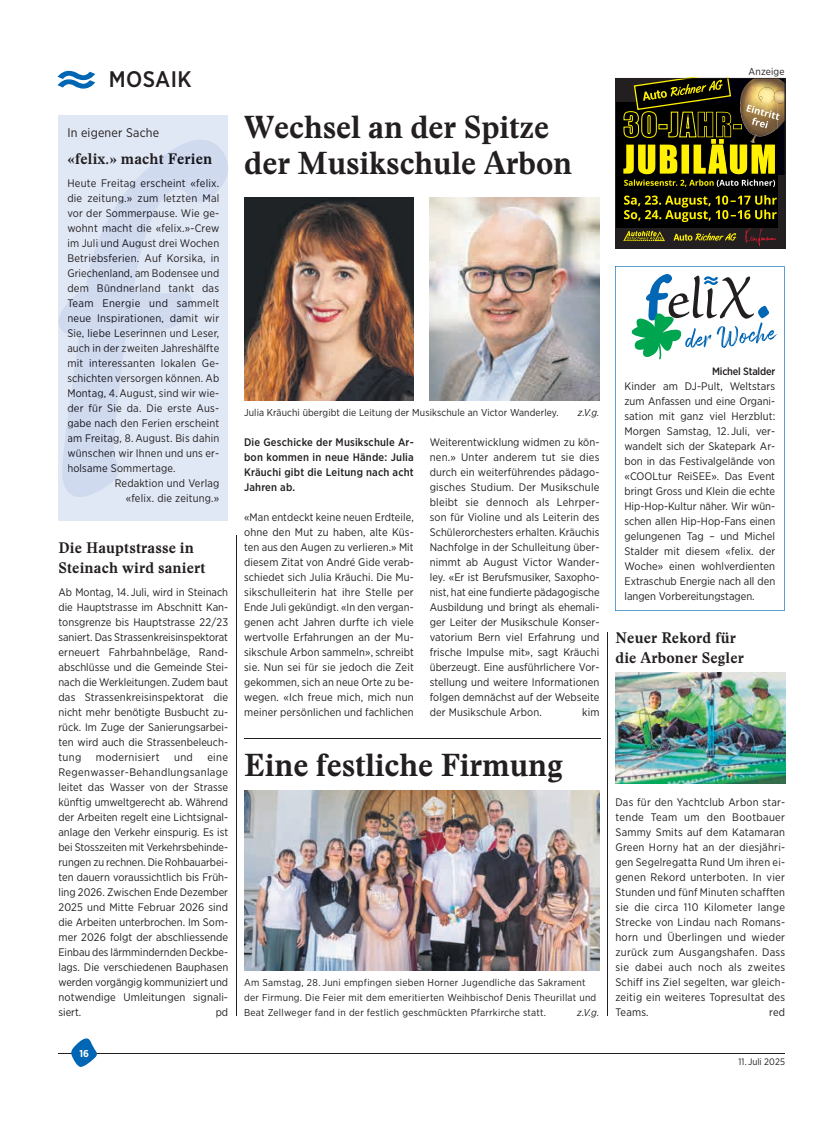
<style>
.page{position:relative;width:833px;height:1134px;background:#fff}
.page>*{position:absolute;margin:0;border:0;box-sizing:border-box;transform-origin:0 0}
.t1{font:700 31.25px/36.2px "Stanley";letter-spacing:-.005em;color:#231f20}
.t2{font:500 22.5px "Gotham Narrow";letter-spacing:.015em;color:#231f20}
.t3{font:700 15px/20px "Stanley";letter-spacing:.01em;color:#231f20}
.t4{font:700 15px "Stanley";letter-spacing:.01em;color:#15141c}
.t5{font:12.5px "Gotham Narrow";letter-spacing:.015em;color:#231f20}
.t6{font:11px/15px "Gotham Narrow";letter-spacing:.01em;color:#231f20;text-align:justify}
.t7{font:11px/15px "Gotham Narrow";letter-spacing:.015em;color:#15141c;text-align:justify}
.t8{font:500 11px/15px "Gotham Narrow";letter-spacing:.015em;color:#231f20;text-align:justify}
.t9{font:11px "Gotham Narrow";letter-spacing:.03em;color:#231f20}
.t10{font:500 10.62px "Gotham Narrow";letter-spacing:-.02em;color:#231f20}
.t11{font:10px/15px "Gotham Narrow";letter-spacing:.025em;color:#231f20}
.t12{font:italic 10px "Gotham Narrow";color:#231f20}
.t13{font:700 10px "Gotham Narrow";color:#fff}
.t14{font:9.38px "Gotham Narrow";letter-spacing:.005em;color:#231f20}
</style>
<div class="page">
<svg style="left:58px;top:70px;width:37px;height:19px"></svg>
<hr style="left:58px;top:1053px;width:727px;height:1px;background:#231f20">
<svg style="left:71px;top:1038px;width:26px;height:29px"></svg>
<hr style="left:244px;top:738px;width:356px;height:1px;background:#231f20">
<div style="left:58px;top:116px;width:170px;height:405px;background:#e1e8f5"></div>
<svg style="left:59px;top:140px;width:169px;height:234px"></svg>
<svg style="left:152px;top:153px;width:60px;height:11px"></svg>
<svg style="left:129px;top:179px;width:90px;height:9px"></svg>
<svg style="left:118px;top:194px;width:97px;height:9px"></svg>
<svg style="left:109px;top:209px;width:48px;height:9px"></svg>
<svg style="left:102px;top:224px;width:48px;height:8px"></svg>
<svg style="left:96px;top:239px;width:49px;height:9px"></svg>
<svg style="left:91px;top:254px;width:49px;height:9px"></svg>
<svg style="left:87px;top:269px;width:50px;height:9px"></svg>
<svg style="left:81px;top:284px;width:102px;height:8px"></svg>
<svg style="left:68px;top:299px;width:125px;height:9px"></svg>
<svg style="left:68px;top:314px;width:121px;height:9px"></svg>
<svg style="left:68px;top:329px;width:101px;height:9px"></svg>
<svg style="left:77px;top:344px;width:48px;height:8px"></svg>
<svg style="left:75px;top:359px;width:48px;height:8px"></svg>
<svg style="left:62px;top:374px;width:59px;height:123px"></svg>
<img style="left:244px;top:197px;width:170px;height:204px">
<img style="left:430px;top:197px;width:169px;height:204px">
<img style="left:615px;top:673px;width:170px;height:111px">
<img style="left:244px;top:791px;width:355px;height:180px">
<hr style="left:236px;top:536px;width:1px;height:480px;background:#231f20">
<hr style="left:607px;top:633px;width:1px;height:383px;background:#231f20">
<svg style="left:615px;top:78px;width:170px;height:170px;background:#46400e"></svg>
<svg style="left:615px;top:266px;width:169px;height:345px"></svg>
<svg style="left:630px;top:274px;width:146px;height:86px"></svg>
<h2 class="t2" style="left:109px;top:65px;width:84px">MOSAIK</h2>
<p class="t5" style="left:67px;top:124px;width:93px">In eigener Sache</p>
<h3 class="t4" style="left:67px;top:150px;width:146px">«felix.» macht Ferien</h3>
<p class="t7" style="left:67px;top:175px;width:154px">Heute Freitag erscheint «felix. die zeitung.» zum letzten Mal vor der Sommerpause. Wie ge&shy;wohnt macht die «felix.»-Crew im Juli und August drei Wochen Betriebsferien. Auf Korsika, in Griechenland, am Bodensee und dem Bündnerland tankt das Team Energie und sammelt neue Inspirationen, damit wir Sie, liebe Leserinnen und Leser, auch in der zweiten Jahreshälfte mit interessanten lokalen Ge&shy;schichten versorgen können. Ab Montag, 4. August, sind wir wie&shy;der für Sie da. Die erste Aus&shy;gabe nach den Ferien erscheint am Freitag, 8. August. Bis dahin wünschen wir Ihnen und uns er&shy;holsame Sommertage.</p>
<p class="t6" style="left:115px;top:475px;width:106px;text-align:right">Redaktion und Verlag «felix. die zeitung.»</p>
<h3 class="t3" style="left:58px;top:538px;width:149px">Die Hauptstrasse in<br>Steinach wird saniert</h3>
<p class="t6" style="left:58px;top:584px;width:171px">Ab Montag, 14. Juli, wird in Steinach die Hauptstrasse im Abschnitt Kan&shy;tonsgrenze bis Hauptstrasse 22/23 saniert. Das Strassenkreisinspektorat erneuert Fahrbahnbeläge, Rand&shy;abschlüsse und die Gemeinde Stei&shy;nach die Werkleitungen. Zudem baut das Strassenkreisinspektorat die nicht mehr benötigte Busbucht zu&shy;rück. Im Zuge der Sanierungsarbei&shy;ten wird auch die Strassenbeleuch&shy;tung</p>
<p class="t9" style="left:96px;top:750px;width:65px">modernisiert</p>
<p class="t6" style="left:174px;top:749px;width:20px">und</p>
<p class="t6" style="left:58px;top:749px;width:171px;text-indent:149px">eine Regenwasser-Behandlungsanlage leitet das Wasser von der Strasse künftig umweltgerecht ab. Während der Arbeiten regelt eine Lichtsignal&shy;anlage den Verkehr einspurig. Es ist bei Stosszeiten mit Verkehrsbehinde&shy;rungen zu rechnen. Die Rohbauarbei&shy;ten dauern voraussichtlich bis Früh&shy;ling 2026. Zwischen Ende Dezember 2025 und Mitte Februar 2026 sind die Arbeiten unterbrochen. Im Som&shy;mer 2026 folgt der abschliessende Einbau des lärmmindernden Deckbe&shy;lags. Die verschiedenen Bauphasen werden vorgängig kommuniziert und notwendige Umleitungen signali&shy;siert.</p>
<p class="t6" style="left:216px;top:1004px;width:14px">pd</p>
<p class="t13" style="left:79px;top:1047px;width:11px">16</p>
<h1 class="t1" style="left:244px;top:109px;width:330px">Wechsel an der Spitze der Musikschule Arbon</h1>
<p class="t11" style="left:244px;top:405px;width:316px">Julia Kräuchi übergibt die Leitung der Musikschule an Victor Wanderley.</p>
<p class="t12" style="left:578px;top:406px;width:23px">z.V.g.</p>
<p class="t8" style="left:244px;top:434px;width:171px">Die Geschicke der Musikschule Ar&shy;bon kommen in neue Hände: Julia Kräuchi gibt die Leitung nach acht Jahren ab.</p>
<p class="t6" style="left:244px;top:509px;width:171px">«Man entdeckt keine neuen Erdteile, ohne den Mut zu haben, alte Küs&shy;ten aus den Augen zu verlieren.» Mit diesem Zitat von André Gide verab&shy;schiedet sich Julia Kräuchi. Die Mu&shy;sikschulleiterin hat ihre Stelle per Ende Juli gekündigt. «In den vergan&shy;genen acht Jahren durfte ich viele wertvolle Erfahrungen an der Mu&shy;sikschule Arbon sammeln», schreibt sie. Nun sei für sie jedoch die Zeit gekommen, sich an neue Orte zu be&shy;wegen. «Ich freue mich, mich nun meiner persönlichen und fachlichen</p>
<p class="t6" style="left:430px;top:434px;width:171px">Weiterentwicklung widmen zu kön&shy;nen.» Unter anderem tut sie dies durch ein weiterführendes pädago&shy;gisches Studium. Der Musikschule bleibt sie dennoch als Lehrper&shy;son für Violine und als Leiterin des Schülerorchesters erhalten. Kräuchis Nachfolge in der Schulleitung über&shy;nimmt ab August Victor Wander&shy;ley. «Er ist Berufsmusiker, Saxopho&shy;nist, hat eine fundierte pädagogische Ausbildung und bringt als ehemali&shy;ger Leiter der Musikschule Konser&shy;vatorium Bern viel Erfahrung und frische Impulse mit», sagt Kräuchi überzeugt. Eine ausführlichere Vor&shy;stellung und weitere Informationen folgen demnächst auf der Webseite der Musikschule Arbon.</p>
<p class="t6" style="left:582px;top:704px;width:19px">kim</p>
<h1 class="t1" style="left:244px;top:748px;width:320px">Eine festliche Firmung</h1>
<p class="t11" style="left:244px;top:975px;width:354px">Am Samstag, 28. Juni empfingen sieben Horner Jugendliche das Sakrament der Firmung. Die Feier mit dem emeritierten Weihbischof Denis Theurillat und<br>Beat Zellweger fand in der festlich geschmückten Pfarrkirche statt.</p>
<p class="t12" style="left:577px;top:1006px;width:24px">z.V.g.</p>
<p class="t11" style="left:748px;top:64px;width:38px">Anzeige</p>
<p class="t10" style="left:712px;top:364px;width:65px">Michel Stalder</p>
<p class="t6" style="left:624px;top:378px;width:152px">Kinder am DJ-Pult, Weltstars zum Anfassen und eine Organi&shy;sation mit ganz viel Herzblut:<br>Morgen Samstag, 12. Juli, ver&shy;wandelt sich der Skatepark Ar&shy;bon in das Festivalgelände von «COOLtur ReiSEE». Das Event bringt Gross und Klein die echte Hip-Hop-Kultur näher. Wir wün&shy;schen allen Hip-Hop-Fans einen gelungenen Tag – und Michel Stalder mit diesem «felix. der Woche» einen wohlverdienten Extraschub Energie nach all den langen Vorbereitungstagen.</p>
<h3 class="t3" style="left:615px;top:628px;width:130px">Neuer Rekord für die Arboner Segler</h3>
<p class="t6" style="left:615px;top:794px;width:171px">Das für den Yachtclub Arbon star&shy;tende Team um den Bootbauer Sammy Smits auf dem Katamaran Green Horny hat an der diesjähri&shy;gen Segelregatta Rund Um ihren ei&shy;genen Rekord unterboten. In vier Stunden und fünf Minuten schafften sie die circa 110 Kilometer lange Strecke von Lindau nach Romans&shy;horn und Überlingen und wieder zurück zum Ausgangshafen. Dass sie dabei auch noch als zweites Schiff ins Ziel segelten, war gleich&shy;zeitig ein weiteres Topresultat des Teams.</p>
<p class="t6" style="left:769px;top:1004px;width:17px">red</p>
<p class="t14" style="left:738px;top:1056px;width:48px">11. Juli 2025</p>
</div>
